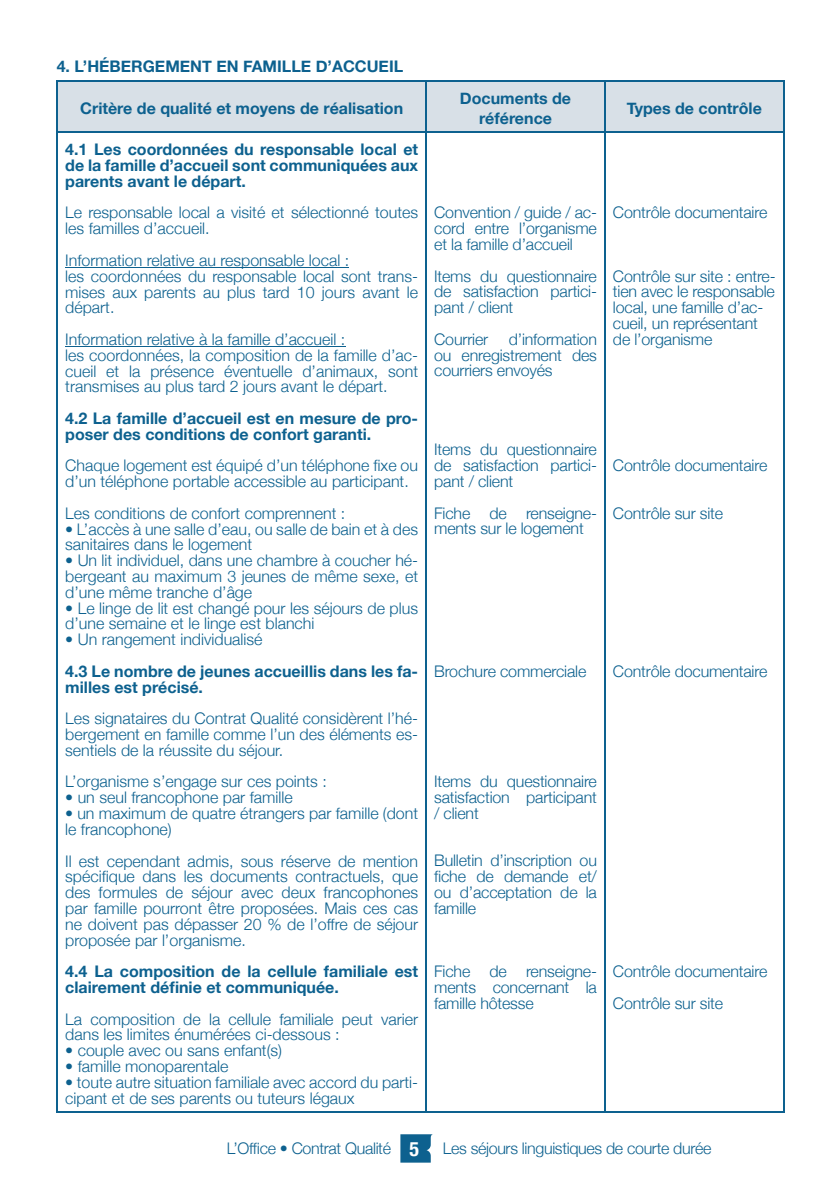
<style>
.page{position:relative;width:840px;height:1191px;background:#fff}
.page>*{position:absolute;margin:0;border:0;box-sizing:border-box;transform-origin:0 0}
.t1{font:300 16px/15.8px "Helvetica Neue";color:#0d618f}
.t2{font:700 16px/15.8px "Helvetica Neue";color:#0d618f}
.t3{font:300 16px "Helvetica Neue";letter-spacing:-.02em;color:#0d618f}
.s1{font-weight:700;font-stretch:condensed;font-size:20px;color:#fff}
</style>
<div class="page">
<div style="left:58px;top:81px;width:724px;height:50px;background:#d8e0e7"></div>
<hr style="left:57px;top:80px;width:369px;height:1px;background:#0d618f">
<hr style="left:57px;top:81px;width:1px;height:50px;background:#0d618f">
<hr style="left:426px;top:80px;width:178px;height:1px;background:#0d618f">
<hr style="left:425px;top:81px;width:1px;height:50px;background:#0d618f">
<hr style="left:604px;top:80px;width:179px;height:1px;background:#0d618f">
<hr style="left:604px;top:81px;width:1px;height:50px;background:#0d618f">
<hr style="left:782px;top:81px;width:1px;height:50px;background:#0d618f">
<hr style="left:57px;top:131px;width:369px;height:1px;background:#0d618f">
<hr style="left:57px;top:132px;width:1px;height:979px;background:#0d618f">
<hr style="left:426px;top:131px;width:178px;height:1px;background:#0d618f">
<hr style="left:425px;top:132px;width:1px;height:979px;background:#0d618f">
<hr style="left:604px;top:131px;width:179px;height:1px;background:#0d618f">
<hr style="left:604px;top:132px;width:1px;height:979px;background:#0d618f">
<hr style="left:782px;top:132px;width:1px;height:979px;background:#0d618f">
<hr style="left:57px;top:1111px;width:369px;height:1px;background:#0d618f">
<hr style="left:426px;top:1111px;width:178px;height:1px;background:#0d618f">
<hr style="left:604px;top:1111px;width:179px;height:1px;background:#0d618f">
<hr style="left:65px;top:267px;width:284px;height:1px;background:#0d618f">
<hr style="left:65px;top:346px;width:280px;height:1px;background:#0d618f">
<svg style="left:400px;top:1134px;width:32px;height:28px"></svg>
<p class="t2" style="left:57px;top:58px;width:348px">4. L’HÉBERGEMENT EN FAMILLE D’ACCUEIL</p>
<p class="t2" style="left:80px;top:100px;width:324px">Critère de qualité et moyens de réalisation</p>
<p class="t2" style="left:459px;top:89px;width:113px;line-height:19.2px;text-align:center">Documents de référence</p>
<p class="t2" style="left:626px;top:100px;width:137px">Types de contrôle</p>
<p class="t2" style="left:65px;top:141px;width:354px;text-align:justify">4.1 Les coordonnées du responsable local et de la famille d’accueil sont communiquées aux parents avant le départ.</p>
<p class="t1" style="left:65px;top:204px;width:354px">Le responsable local a visité et sélectionné toutes les familles d’accueil.</p>
<p class="t1" style="left:65px;top:252px;width:354px">Information relative au responsable local :<br>les coordonnées du responsable local sont trans&shy;mises aux parents au plus tard 10 jours avant le départ.</p>
<p class="t1" style="left:65px;top:331px;width:354px">Information relative à la famille d’accueil :<br>les coordonnées, la composition de la famille d’ac&shy;cueil et la présence éventuelle d’animaux, sont transmises au plus tard 2 jours avant le départ.</p>
<p class="t2" style="left:65px;top:410px;width:354px">4.2 La famille d’accueil est en mesure de pro&shy;poser des conditions de confort garanti.</p>
<p class="t1" style="left:65px;top:457px;width:354px">Chaque logement est équipé d’un téléphone fixe ou d’un téléphone portable accessible au participant.</p>
<p class="t1" style="left:65px;top:505px;width:281px">Les conditions de confort comprennent :</p>
<p class="t1" style="left:65px;top:520px;width:354px">• L’accès à une salle d’eau, ou salle de bain et à des sanitaires dans le logement</p>
<p class="t1" style="left:65px;top:552px;width:354px;text-align:justify">• Un lit individuel, dans une chambre à coucher hé&shy;bergeant au maximum 3 jeunes de même sexe, et d’une même tranche d’âge</p>
<p class="t1" style="left:65px;top:599px;width:354px">• Le linge de lit est changé pour les séjours de plus d’une semaine et le linge est blanchi</p>
<p class="t1" style="left:65px;top:631px;width:199px">• Un rangement individualisé</p>
<p class="t2" style="left:65px;top:663px;width:354px">4.3 Le nombre de jeunes accueillis dans les fa&shy;milles est précisé.</p>
<p class="t1" style="left:65px;top:710px;width:354px;text-align:justify">Les signataires du Contrat Qualité considèrent l’hé&shy;bergement en famille comme l’un des éléments es&shy;sentiels de la réussite du séjour.</p>
<p class="t1" style="left:65px;top:773px;width:263px">L’organisme s’engage sur ces points :</p>
<p class="t1" style="left:65px;top:789px;width:229px">• un seul francophone par famille</p>
<p class="t1" style="left:65px;top:805px;width:354px">• un maximum de quatre étrangers par famille (dont le francophone)</p>
<p class="t1" style="left:65px;top:852px;width:354px;text-align:justify">Il est cependant admis, sous réserve de mention spécifique dans les documents contractuels, que des formules de séjour avec deux francophones par famille pourront être proposées. Mais ces cas ne doivent pas dépasser 20 % de l’offre de séjour proposée par l’organisme.</p>
<p class="t2" style="left:65px;top:963px;width:354px">4.4 La composition de la cellule familiale est clairement définie et communiquée.</p>
<p class="t1" style="left:65px;top:1010px;width:354px">La composition de la cellule familiale peut varier dans les limites énumérées ci-dessous :</p>
<p class="t1" style="left:65px;top:1042px;width:218px">• couple avec ou sans enfant(s)</p>
<p class="t1" style="left:65px;top:1058px;width:165px">• famille monoparentale</p>
<p class="t1" style="left:65px;top:1073px;width:354px">• toute autre situation familiale avec accord du parti&shy;cipant et de ses parents ou tuteurs légaux</p>
<p class="t1" style="left:434px;top:204px;width:164px;text-align:justify">Convention / guide / ac&shy;cord entre l’organisme et la famille d’accueil</p>
<p class="t1" style="left:434px;top:268px;width:164px;text-align:justify">Items du questionnaire de satisfaction partici&shy;pant / client</p>
<p class="t1" style="left:434px;top:331px;width:56px">Courrier</p>
<p class="t1" style="left:612px;top:204px;width:156px">Contrôle documentaire</p>
<p class="t1" style="left:612px;top:268px;width:164px">Contrôle sur site : entre&shy;tien avec le responsable local, une famille d’ac&shy;cueil, un représentant de l’organisme</p>
<p class="t1" style="left:434px;top:331px;width:164px;text-align:justify;text-indent:74px">d’information ou enregistrement des courriers envoyés</p>
<p class="t1" style="left:434px;top:441px;width:164px;text-align:justify">Items du questionnaire de satisfaction partici&shy;pant / client</p>
<p class="t1" style="left:434px;top:505px;width:164px">Fiche de renseigne&shy;ments sur le logement</p>
<p class="t1" style="left:612px;top:457px;width:156px">Contrôle documentaire</p>
<p class="t1" style="left:612px;top:505px;width:112px">Contrôle sur site</p>
<p class="t1" style="left:612px;top:663px;width:156px">Contrôle documentaire</p>
<p class="t1" style="left:434px;top:663px;width:154px">Brochure commerciale</p>
<p class="t1" style="left:434px;top:773px;width:164px;text-align:justify">Items du questionnaire satisfaction participant / client</p>
<p class="t1" style="left:434px;top:852px;width:164px;text-align:justify">Bulletin d’inscription ou fiche de demande et/ ou d’acceptation de la famille</p>
<p class="t1" style="left:612px;top:955px;width:156px;line-height:31.6px">Contrôle documentaire<br>Contrôle sur site</p>
<p class="t1" style="left:434px;top:963px;width:164px;text-align:justify">Fiche de renseigne&shy;ments concernant la famille hôtesse</p>
<p class="t3" style="left:226px;top:1138px;width:486px">L’Office • Contrat Qualité <span class="s1">5</span> Les séjours linguistiques de courte durée</p>
</div>
